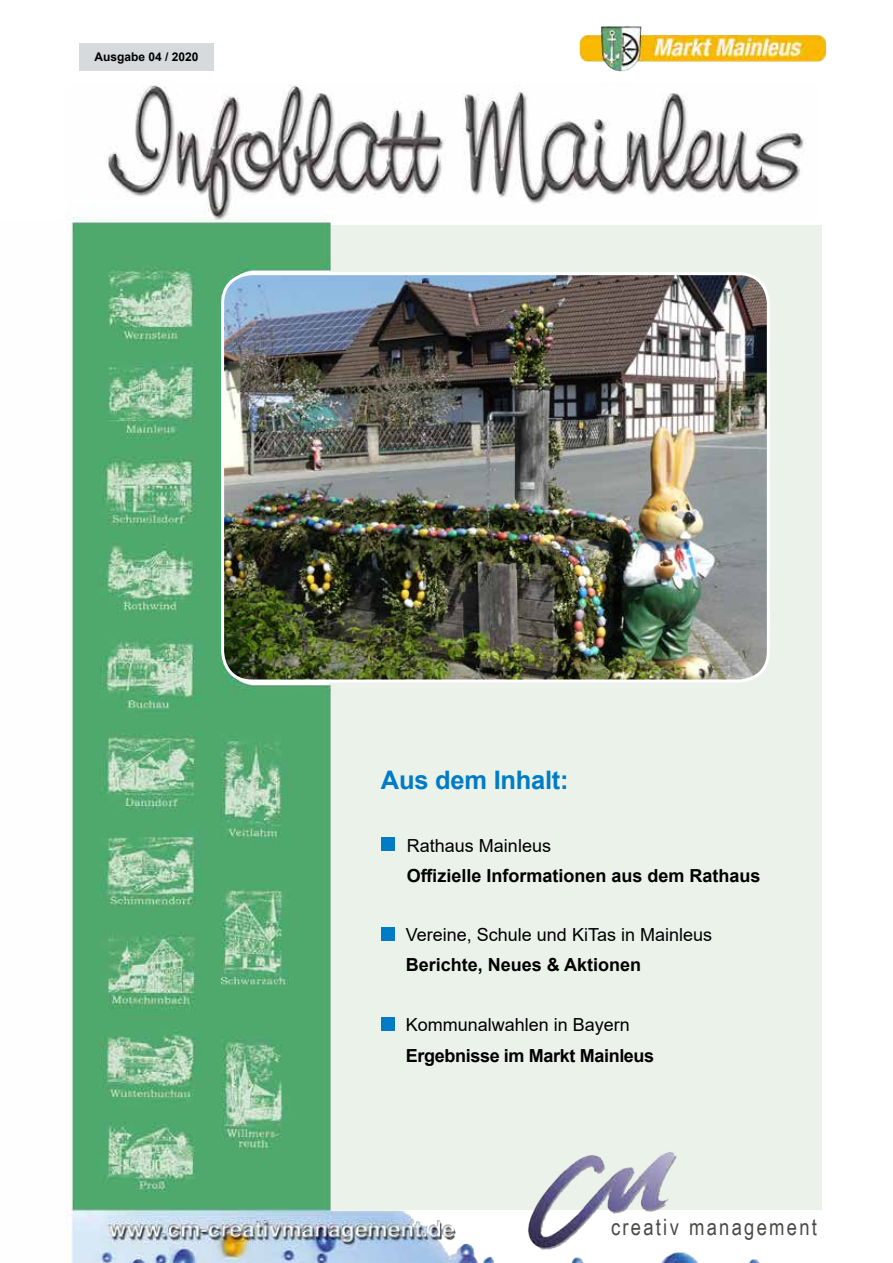
<style>
.page{position:relative;width:893px;height:1263px;background:#fff}
.page>*{position:absolute;margin:0;border:0;box-sizing:border-box;transform-origin:0 0}
.t1{font:700 25.5px "Arial";letter-spacing:-.01em;color:#007cc5}
.t2{font:22.8px "Arial Narrow";letter-spacing:.1em;color:#4a4a49}
.t3{font:22.5px "Arial Narrow";letter-spacing:.1em;color:#4a4a49}
.t4{font:18px "Arial";color:#000}
.t5{font:700 18px "Arial";color:#000}
.t6{font:700 18px "Arial";letter-spacing:-.02em;color:#000}
.t7{font:700 12px "Arial";color:#000}
</style>
<div class="page">
<img style="left:68px;top:26px;width:759px;height:1237px">
<div style="left:593px;top:1216px;width:254px;height:33px;background:#fff"></div>
<div style="left:79px;top:43px;width:135px;height:27px;background:#d7dadc"></div>
<div style="left:381px;top:837px;width:14px;height:14px;background:#007cc5"></div>
<div style="left:381px;top:928px;width:14px;height:13px;background:#007cc5"></div>
<div style="left:381px;top:1018px;width:14px;height:13px;background:#007cc5"></div>
<img style="left:223px;top:274px;width:545px;height:407px">
<div style="left:221px;top:272px;width:549px;height:410px;border:3px solid #fff;border-radius:30px"></div>
<p class="t7" style="left:94px;top:48px;width:106px">Ausgabe 04 / 2020</p>
<h1 class="t1" style="left:381px;top:762px;width:189px">Aus dem Inhalt:</h1>
<p class="t4" style="left:407px;top:833px;width:146px">Rathaus Mainleus</p>
<p class="t5" style="left:407px;top:863px;width:355px">Offizielle Informationen aus dem Rathaus</p>
<p class="t4" style="left:406px;top:922px;width:308px">Vereine, Schule und KiTas in Mainleus</p>
<p class="t5" style="left:406px;top:952px;width:237px">Berichte, Neues &amp; Aktionen</p>
<p class="t4" style="left:406px;top:1012px;width:226px">Kommunalwahlen in Bayern</p>
<p class="t6" style="left:406px;top:1042px;width:250px">Ergebnisse im Markt Mainleus</p>
<p class="t2" style="left:609px;top:1210px;width:209px">creativ management</p>
<p class="t3" style="left:611px;top:1211px;width:207px">creativ management</p>
</div>
